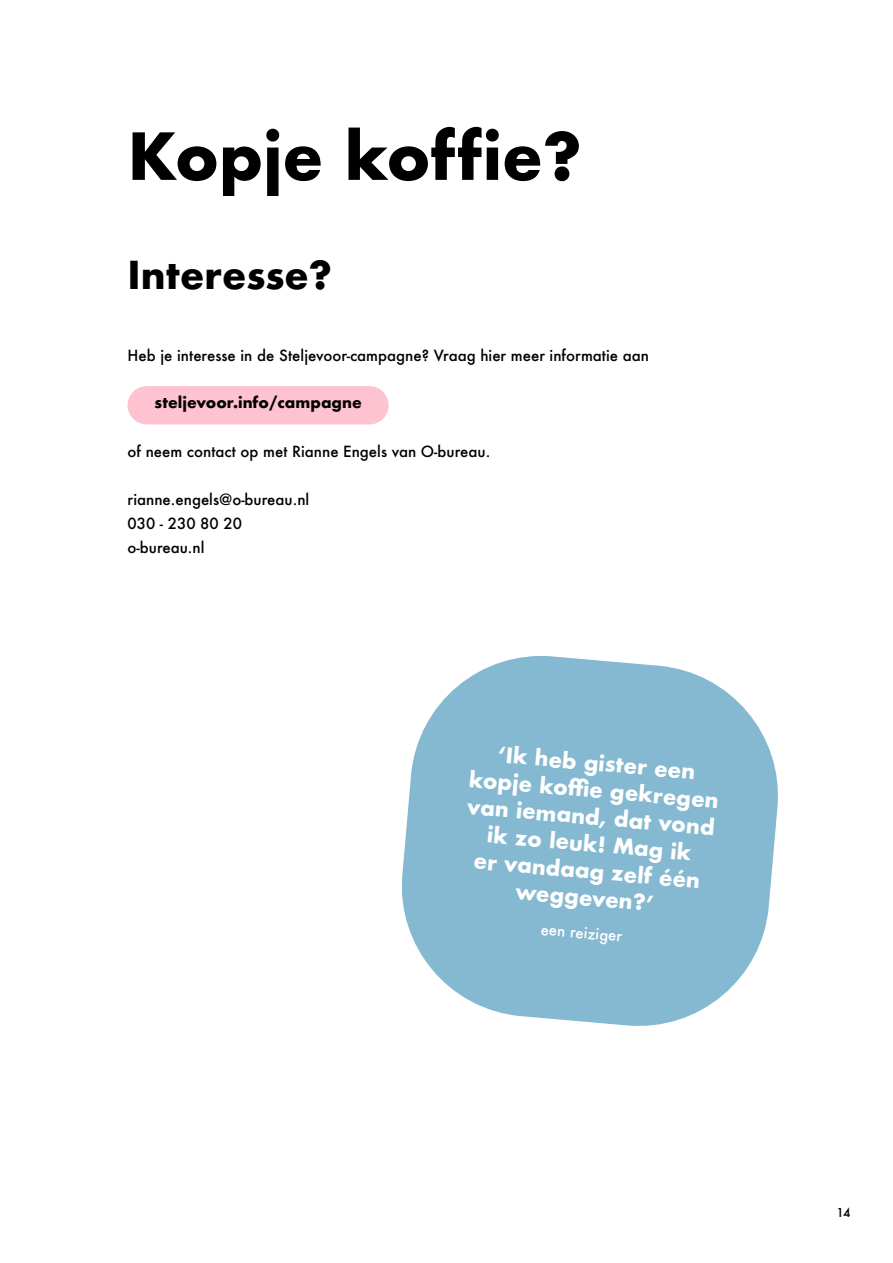
<style>
.page{position:relative;width:893px;height:1263px;background:#fff}
.page>*{position:absolute;margin:0;border:0;box-sizing:border-box;transform-origin:0 0}
.t1{font:700 63px "Futura";color:#000}
.t2{font:700 37.5px "Futura";color:#000}
.t3{font:700 21px/27px "Futura";color:#fff;text-align:center}
.t4{font:500 15px/24px "Futura";color:#000}
.t5{font:700 15px "Futura";color:#000}
.t6{font:500 15px "Futura";color:#fff}
.t7{font:500 12px "Futura";color:#000}
</style>
<div class="page">
<div style="left:128px;top:386px;width:261px;height:38px;background:#ffc2d1;border-radius:19px"></div>
<svg style="left:401px;top:656px;width:377px;height:370px;fill:#85b8d1"></svg>
<h1 class="t1" style="left:128px;top:111px;width:456px">Kopje koffie?</h1>
<h2 class="t2" style="left:128px;top:248px;width:206px">Interesse?</h2>
<p class="t4" style="left:128px;top:344px;width:523px">Heb je interesse in de Steljevoor-campagne? Vraag hier meer informatie aan</p>
<p class="t5" style="left:154px;top:392px;width:209px">steljevoor.info/campagne</p>
<p class="t4" style="left:128px;top:440px;width:364px">of neem contact op met Rianne Engels van O-bureau.</p>
<p class="t4" style="left:128px;top:488px;width:183px">rianne.engels@o-bureau.nl<br>030 - 230 80 20 o-bureau.nl</p>
<h3 class="t3" style="left:473px;top:738px;width:252px;rotate:5deg">‘Ik heb gister een kopje koffi e gekregen van iemand, dat vond ik zo leuk! Mag ik<br>er vandaag zelf één weggeven?’</h3>
<p class="t6" style="left:542px;top:919px;width:83px;rotate:5deg">een reiziger</p>
<p class="t7" style="left:837px;top:1204px;width:15px">14</p>
</div>
